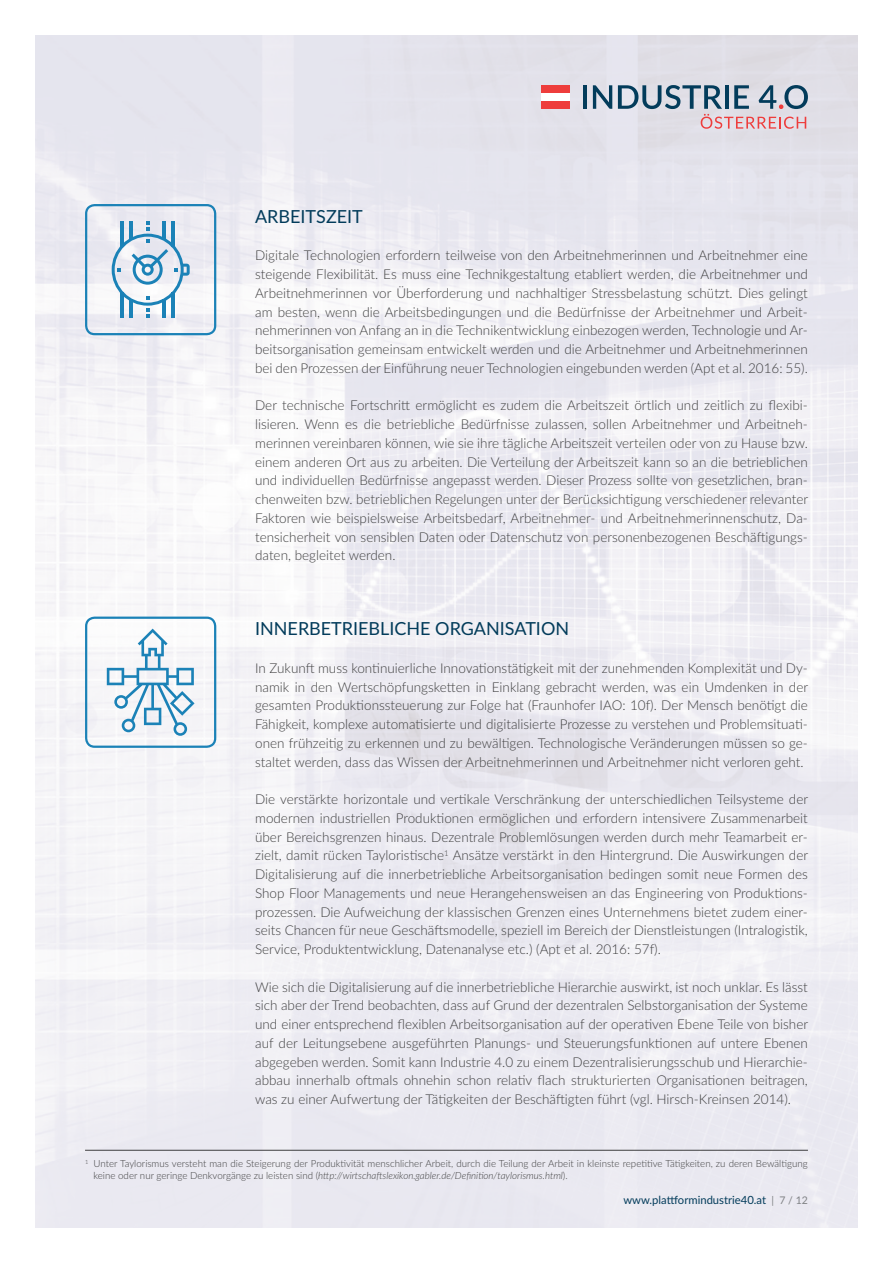
<style>
.page{position:relative;width:893px;height:1263px;background:#fff}
.page>*{position:absolute;margin:0;border:0;box-sizing:border-box;transform-origin:0 0}
.t1{font:18px "Lato";color:#033c5b}
.t2{font:300 13.5px/18.8px "Lato";color:#3e3e3f;text-align:justify}
.t3{font:11.25px "Lato";color:#033c5b}
.t4{font:300 9.75px/11.7px "Lato";color:#3e3e3f}
.s1{font-style:italic}
.s2{font-size:10.5px;color:#808285}
</style>
<div class="page">
<img style="left:35px;top:35px;width:823px;height:1193px">
<hr style="left:583px;top:85px;width:4px;height:24px;background:#033c5b">
<svg style="left:593px;top:85px;width:19px;height:24px"></svg>
<svg style="left:618px;top:85px;width:190px;height:44px;background:#b6b7c3"></svg>
<div style="left:542px;top:86px;width:28px;height:7px;background:#ee3d3c"></div>
<div style="left:542px;top:101px;width:28px;height:8px;background:#ee3d3c"></div>
<div style="left:542px;top:93px;width:28px;height:8px;background:#fff"></div>
<hr style="left:85px;top:1150px;width:723px;height:1px;background:#3e3e3f">
<div style="left:85px;top:204px;width:131px;height:131px;border:2px solid #1b82b7;border-radius:9px"></div>
<div style="left:85px;top:617px;width:131px;height:131px;border:2px solid #1b82b7;border-radius:9px"></div>
<svg style="left:112px;top:222px;width:78px;height:96px"></svg>
<svg style="left:107px;top:629px;width:88px;height:107px"></svg>
<h1 class="t1" style="left:255px;top:209px;width:109px">ARBEITSZEIT</h1>
<p class="t2" style="left:255px;top:246px;width:554px">Digitale Technologien erfordern teilweise von den Arbeitnehmerinnen und Arbeitnehmer eine steigende Flexibilität. Es muss eine Technikgestaltung etabliert werden, die Arbeitnehmer und Arbeitnehmerinnen vor Überforderung und nachhaltiger Stressbelastung schützt. Dies gelingt am besten, wenn die Arbeitsbedingungen und die Bedürfnisse der Arbeitnehmer und Arbeit&shy;nehmerinnen von Anfang an in die Technikentwicklung einbezogen werden, Technologie und Ar&shy;beitsorganisation gemeinsam entwickelt werden und die Arbeitnehmer und Arbeitnehmerinnen bei den Prozessen der Einführung neuer Technologien eingebunden werden (Apt et al. 2016: 55).</p>
<p class="t2" style="left:255px;top:396px;width:554px">Der technische Fortschritt ermöglicht es zudem die Arbeitszeit örtlich und zeitlich zu flexibi&shy;lisieren. Wenn es die betriebliche Bedürfnisse zulassen, sollen Arbeitnehmer und Arbeitneh&shy;merinnen vereinbaren können, wie sie ihre tägliche Arbeitszeit verteilen oder von zu Hause bzw. einem anderen ort aus zu arbeiten. Die Verteilung der Arbeitszeit kann so an die betrieblichen und individuellen Bedürfnisse angepasst werden. Dieser Prozess sollte von gesetzlichen, bran&shy;chenweiten bzw. betrieblichen Regelungen unter der Berücksichtigung verschiedener relevanter Faktoren wie beispielsweise Arbeitsbedarf, Arbeitnehmer- und Arbeitnehmerinnenschutz, Da&shy;tensicherheit von sensiblen Daten oder Datenschutz von personenbezogenen Beschäftigungs&shy;daten, begleitet werden.</p>
<h1 class="t1" style="left:255px;top:616px;width:315px">INNERBETRIEBLICHE ORGANISATION</h1>
<p class="t2" style="left:255px;top:658px;width:555px">In Zukunft muss kontinuierliche Innovationstätigkeit mit der zunehmenden Komplexität und Dy&shy;namik in den Wertschöpfungsketten in Einklang gebracht werden, was ein Umdenken in der gesamten Produktionssteuerung zur Folge hat (Fraunhofer IAo: 10f). Der Mensch benötigt die Fähigkeit, komplexe automatisierte und digitalisierte Prozesse zu verstehen und Problemsituati&shy;onen frühzeitig zu erkennen und zu bewältigen. Technologische Veränderungen müssen so ge&shy;staltet werden, dass das Wissen der Arbeitnehmerinnen und Arbeitnehmer nicht verloren geht.</p>
<p class="t2" style="left:255px;top:789px;width:555px">Die verstärkte horizontale und vertikale Verschränkung der unterschiedlichen Teilsysteme der modernen industriellen Produktionen ermöglichen und erfordern intensivere Zusammenarbeit über Bereichsgrenzen hinaus. Dezentrale Problemlösungen werden durch mehr Teamarbeit er&shy;zielt, damit rücken Tayloristische<sup>1</sup> Ansätze verstärkt in den Hintergrund. Die Auswirkungen der Digitalisierung auf die innerbetriebliche Arbeitsorganisation bedingen somit neue Formen des Shop Floor Managements und neue Herangehensweisen an das Engineering von Produktions&shy;prozessen. Die Aufweichung der klassischen Grenzen eines Unternehmens bietet zudem einer&shy;seits Chancen für neue Geschäftsmodelle, speziell im Bereich der Dienstleistungen (Intralogistik, Service, Produktentwicklung, Datenanalyse etc.) (Apt et al. 2016: 57f).</p>
<p class="t2" style="left:255px;top:977px;width:554px">Wie sich die Digitalisierung auf die innerbetriebliche Hierarchie auswirkt, ist noch unklar. Es lässt sich aber der Trend beobachten, dass auf Grund der dezentralen Selbstorganisation der Systeme und einer entsprechend flexiblen Arbeitsorganisation auf der operativen Ebene Teile von bisher auf der Leitungsebene ausgeführten Planungs- und Steuerungsfunktionen auf untere Ebenen abgegeben werden. Somit kann Industrie 4.0 zu einem Dezentralisierungsschub und Hierarchie&shy;abbau innerhalb oftmals ohnehin schon relativ flach strukturierten organisationen beitragen, was zu einer Aufwertung der Tätigkeiten der Beschäftigten führt (vgl. Hirsch-Kreinsen 2014).</p>
<p class="t4" style="left:94px;top:1158px;width:716px;text-indent:-9px"><sup>1</sup> Unter Taylorismus versteht man die Steigerung der Produktivität menschlicher Arbeit, durch die Teilung der Arbeit in kleinste repetitive Tätigkeiten, zu deren Bewältigung keine oder nur geringe Denkvorgänge zu leisten sind (<span class="s1">http://wirtschaftslexikon.gabler.de/Definition/taylorismus.html</span>).</p>
<p class="t3" style="left:623px;top:1192px;width:186px">WWW.PLATTFORMINDUSTRIE40.AT <span class="s2">| 7 / 12</span></p>
</div>
